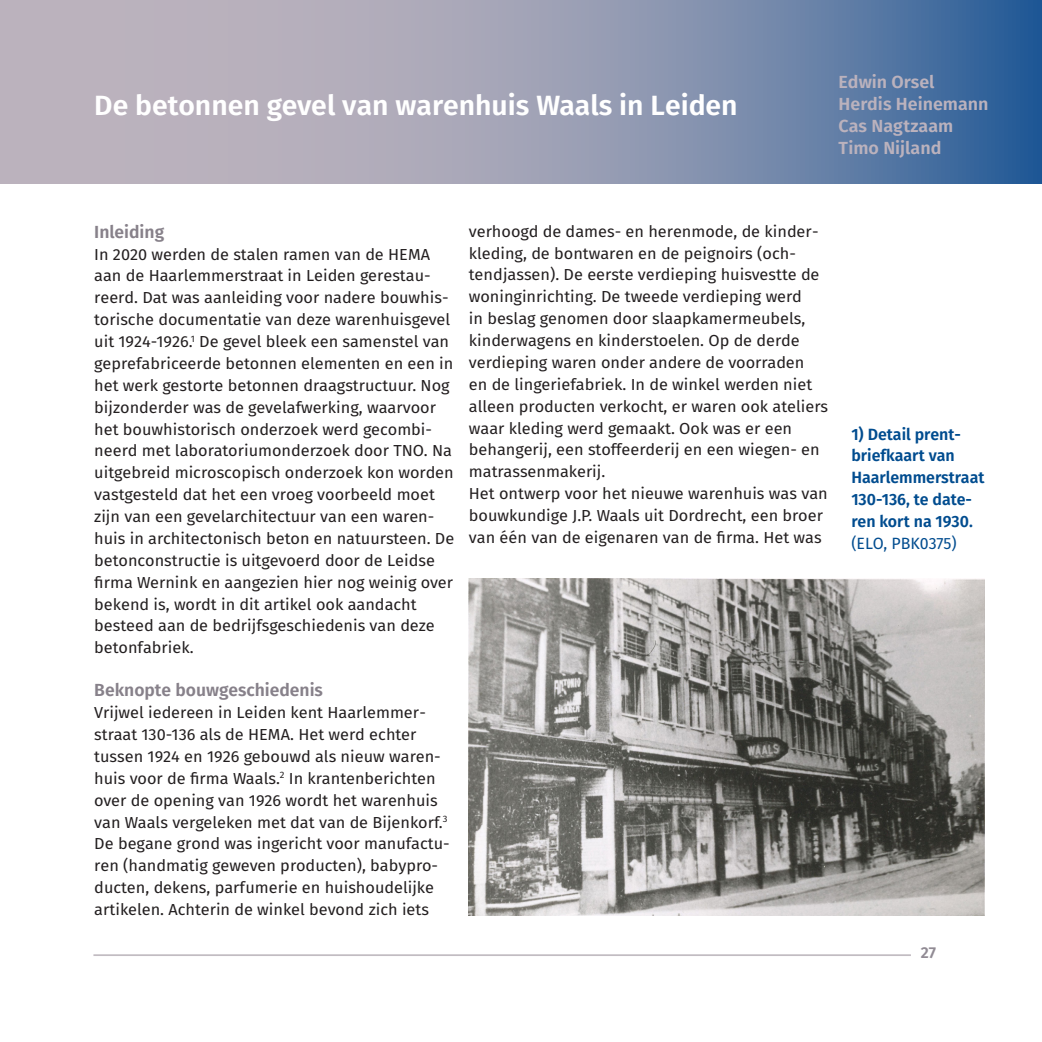
<style>
.page{position:relative;width:1042px;height:1042px;background:#fff}
.page>*{position:absolute;margin:0;border:0;box-sizing:border-box;transform-origin:0 0}
.t1{font:600 27.82px "Fira Sans";color:#fff}
.t2{font:600 17.5px "Fira Sans";color:#bbb2bd}
.grijs_titeltje{font:600 17.5px "Fira Sans";color:#87818a}
.t3{font:600 16.28px/21.9px "Fira Sans";color:#004c8f}
.t4{font:16.28px "Fira Sans";color:#004c8f}
.t5{font:15.92px/21.9px "Fira Sans";color:#231f20}
.t6{font:600 15.75px "Fira Sans";color:#918b94}
</style>
<div class="page">
<svg style="left:0;top:0;width:1042px;height:184px;background:#9099b2"></svg>
<img style="left:469px;top:578px;width:516px;height:337px">
<hr style="left:93px;top:954px;width:818px;height:2px;background:#c2bcc2">
<p class="t1" style="left:94px;top:86px;width:645px">De betonnen gevel van warenhuis Waals in Leiden</p>
<p class="t2" style="left:838px;top:70px;width:98px">Edwin Orsel</p>
<p class="t2" style="left:838px;top:92px;width:151px">Herdis Heinemann</p>
<p class="t2" style="left:838px;top:114px;width:116px">Cas Nagtzaam</p>
<p class="t2" style="left:838px;top:135px;width:104px">Timo Nijland</p>
<p class="grijs_titeltje" style="left:94px;top:219px;width:71px">Inleiding</p>
<p class="t5" style="left:94px;top:244px;width:362px">In 2020 werden de stalen ramen van de HEMA aan de Haarlemmerstraat in Leiden gerestau&shy;reerd. Dat was aanleiding voor nadere bouwhis&shy;torische documentatie van deze warenhuisgevel uit 1924-1926.<sup>1</sup> De gevel bleek een samenstel van geprefabriceerde betonnen elementen en een in het werk gestorte betonnen draagstructuur. Nog bijzonderder was de gevelafwerking, waarvoor het bouwhistorisch onderzoek werd gecombi&shy;neerd met laboratoriumonderzoek door TNO. Na uitgebreid microscopisch onderzoek kon worden vastgesteld dat het een vroeg voorbeeld moet zijn van een gevelarchitectuur van een waren&shy;huis in architectonisch beton en natuursteen. De betonconstructie is uitgevoerd door de Leidse firma Wernink en aangezien hier nog weinig over bekend is, wordt in dit artikel ook aandacht besteed aan de bedrijfsgeschiedenis van deze betonfabriek.</p>
<p class="grijs_titeltje" style="left:94px;top:678px;width:230px">Beknopte bouwgeschiedenis</p>
<p class="t5" style="left:94px;top:703px;width:357px">Vrijwel iedereen in Leiden kent Haarlemmer&shy;straat 130-136 als de HEMA. Het werd echter tussen 1924 en 1926 gebouwd als nieuw waren&shy;huis voor de firma Waals.<sup>2</sup> In krantenberichten over de opening van 1926 wordt het warenhuis van Waals vergeleken met dat van de Bijenkorf.<sup>3<br></sup>De begane grond was ingericht voor manufactu&shy;ren (handmatig geweven producten), babypro&shy;ducten, dekens, parfumerie en huishoudelijke artikelen. Achterin de winkel bevond zich iets</p>
<p class="t5" style="left:469px;top:221px;width:361px">verhoogd de dames- en herenmode, de kinder&shy;kleding, de bontwaren en de peignoirs (och&shy;tendjassen). De eerste verdieping huisvestte de woninginrichting. De tweede verdieping werd<br>in beslag genomen door slaapkamermeubels, kinderwagens en kinderstoelen. Op de derde verdieping waren onder andere de voorraden<br>en de lingeriefabriek. In de winkel werden niet alleen producten verkocht, er waren ook ateliers waar kleding werd gemaakt. Ook was er een behangerij, een stoffeerderij en een wiegen- en matrassenmakerij.</p>
<p class="t5" style="left:469px;top:484px;width:360px">Het ontwerp voor het nieuwe warenhuis was van bouwkundige J.P. Waals uit Dordrecht, een broer van één van de eigenaren van de firma. Het was</p>
<p class="t3" style="left:851px;top:424px;width:135px">1) Detail prent&shy;briefkaart van<br>Haarlemmerstraat<br>130-136, te date&shy;ren kort na 1930.</p>
<p class="t4" style="left:851px;top:532px;width:107px">(ELO, PBK0375)</p>
<p class="t6" style="left:921px;top:941px;width:17px">27</p>
</div>
